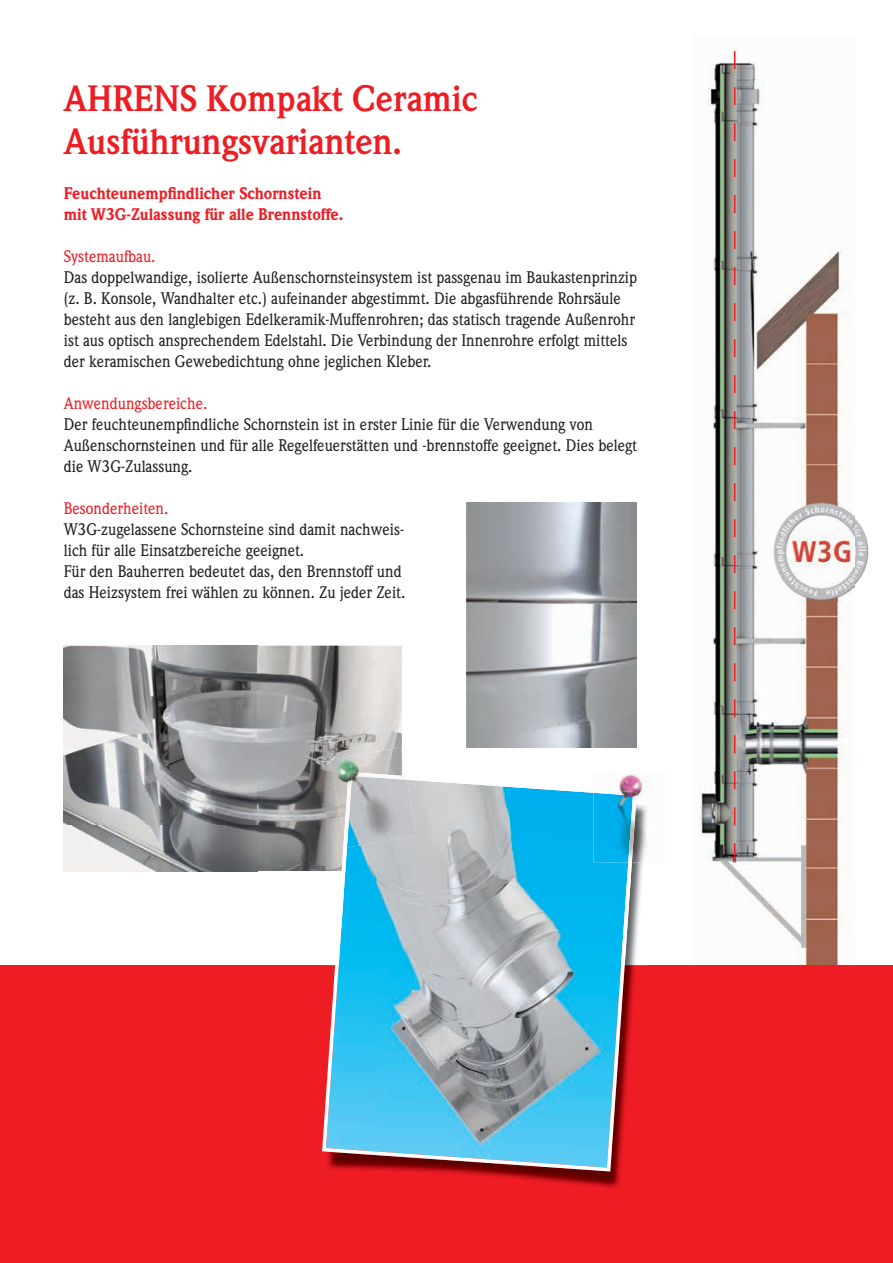
<style>
.page{position:relative;width:893px;height:1263px;background:#fff}
.page>*{position:absolute;margin:0;border:0;box-sizing:border-box;transform-origin:0 0}
.t1{font:700 36px/43.2px "Weidemann Std";color:#ee1d23;scale:.95 1}
.t2{font:500 16.5px/21px "Weidemann Std";color:#231f20;scale:.93 1}
.t3{font:900 16.5px/21px "Weidemann Std";color:#ee1d23;scale:.93 1}
.t4{font:500 16.5px "Weidemann Std";color:#ee1d23;scale:.93 1}
</style>
<div class="page">
<img style="left:699px;top:51px;width:151px;height:914px">
<div style="left:0;top:965px;width:893px;height:298px;background:#ee1d23"></div>
<img style="left:772px;top:502px;width:97px;height:99px">
<svg style="left:734px;top:51px;width:1px;height:18px"></svg>
<svg style="left:734px;top:87px;width:1px;height:18px"></svg>
<svg style="left:734px;top:123px;width:1px;height:18px"></svg>
<svg style="left:734px;top:159px;width:1px;height:18px"></svg>
<svg style="left:734px;top:195px;width:1px;height:18px"></svg>
<svg style="left:734px;top:231px;width:1px;height:18px"></svg>
<svg style="left:734px;top:267px;width:1px;height:18px"></svg>
<svg style="left:734px;top:303px;width:1px;height:18px"></svg>
<svg style="left:734px;top:339px;width:1px;height:18px"></svg>
<svg style="left:734px;top:375px;width:1px;height:18px"></svg>
<svg style="left:734px;top:411px;width:1px;height:18px"></svg>
<svg style="left:734px;top:447px;width:1px;height:18px"></svg>
<svg style="left:734px;top:483px;width:1px;height:18px"></svg>
<svg style="left:734px;top:519px;width:1px;height:18px"></svg>
<svg style="left:734px;top:555px;width:1px;height:18px"></svg>
<svg style="left:734px;top:591px;width:1px;height:18px"></svg>
<svg style="left:734px;top:627px;width:1px;height:18px"></svg>
<svg style="left:734px;top:663px;width:1px;height:18px"></svg>
<svg style="left:734px;top:699px;width:1px;height:18px"></svg>
<svg style="left:734px;top:735px;width:1px;height:18px"></svg>
<svg style="left:734px;top:771px;width:1px;height:18px"></svg>
<svg style="left:734px;top:807px;width:1px;height:18px"></svg>
<svg style="left:734px;top:843px;width:1px;height:18px"></svg>
<img style="left:64px;top:646px;width:193px;height:225px">
<img style="left:257px;top:646px;width:145px;height:135px">
<img style="left:257px;top:781px;width:65px;height:90px">
<img style="left:466px;top:502px;width:171px;height:245px">
<img style="left:637px;top:862px;width:6px;height:76px">
<img style="left:406px;top:965px;width:242px;height:223px">
<svg style="left:322px;top:772px;width:315px;height:399px;background:#78b1c9"></svg>
<img style="left:331px;top:747px;width:71px;height:36px">
<img style="left:335px;top:783px;width:9px;height:54px">
<img style="left:407px;top:776px;width:9px;height:71px">
<img style="left:344px;top:772px;width:63px;height:76px">
<img style="left:593px;top:773px;width:57px;height:10px">
<img style="left:593px;top:783px;width:55px;height:79px">
<img style="left:593px;top:789px;width:44px;height:73px">
<h1 class="t1" style="left:64px;top:77px;width:437px">AHRENS Kompakt Ceramic<br>Ausführungsvarianten.</h1>
<p class="t3" style="left:64px;top:183px;width:302px">Feuchteunempfindlicher Schornstein mit W3G-Zulassung für alle Brennstoffe.</p>
<p class="t4" style="left:64px;top:247px;width:100px">Systemaufbau.</p>
<p class="t2" style="left:64px;top:267px;width:618px">Das doppelwandige, isolierte Außenschornsteinsystem ist passgenau im Baukastenprinzip (z. B. Konsole, Wandhalter etc.) aufeinander abgestimmt. Die abgasführende Rohrsäule besteht aus den langlebigen Edelkeramik-Muffenrohren; das statisch tragende Außenrohr ist aus optisch ansprechendem Edelstahl. Die Verbindung der Innenrohre erfolgt mittels der keramischen Gewebedichtung ohne jeglichen Kleber.</p>
<p class="t4" style="left:64px;top:394px;width:156px">Anwendungsbereiche.</p>
<p class="t2" style="left:64px;top:414px;width:618px">Der feuchteunempfindliche Schornstein ist in erster Linie für die Verwendung von<br>Außenschornsteinen und für alle Regelfeuerstätten und -brennstoffe geeignet. Dies belegt die W3G-Zulassung.</p>
<p class="t4" style="left:64px;top:499px;width:114px">Besonderheiten.</p>
<p class="t2" style="left:64px;top:519px;width:369px">W3G-zugelassene Schornsteine sind damit nachweis&shy;lich für alle Einsatzbereiche geeignet.<br>Für den Bauherren bedeutet das, den Brennstoff und das Heizsystem frei wählen zu können. Zu jeder Zeit.</p>
</div>
